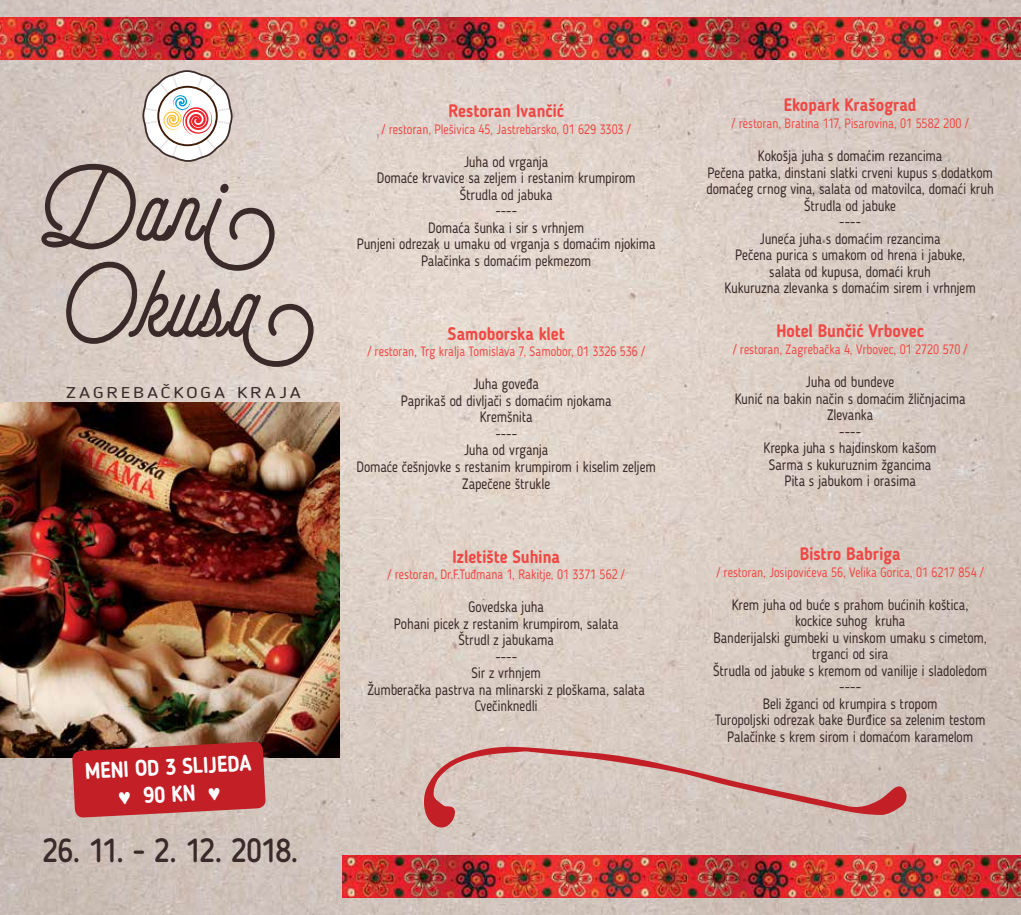
<style>
.page{position:relative;width:1021px;height:915px;background:#fff}
.page>*{position:absolute;margin:0;border:0;box-sizing:border-box;transform-origin:0 0}
.t1{font:900 108px/96px "Selfie";letter-spacing:.025em;color:#3a2a2a;scale:.9 1}
.t2{font:500 33px "Blogger Sans";letter-spacing:-.03em;color:#3a2a2a;scale:.9 1}
.t3{font:700 22.5px/27px "Blogger Sans";color:#fff;text-align:center;scale:.9 1}
.t4{font:700 18px "Blogger Sans";color:#ef4945;scale:.9 1}
.t5{font:15.6px "Blogger Sans";color:#3a2a2a;scale:1.3 1}
.t6{font:15px/16.5px "Blogger Sans";letter-spacing:-.01em;color:#3a2a2a;text-align:center;scale:.9 1}
.t7{font:13.5px "Blogger Sans";letter-spacing:-.005em;color:#ef4945;scale:.9 1}
</style>
<div class="page">
<img style="left:0;top:0;width:1020px;height:914px">
<img style="left:0;top:402px;width:340px;height:355px">
<svg style="left:72px;top:741px;width:194px;height:76px;background:#bc2e32"></svg>
<svg style="left:142px;top:70px;width:91px;height:92px"></svg>
<svg style="left:422px;top:746px;width:486px;height:83px;background:#d2b6af"></svg>
<img style="left:0;top:17px;width:1020px;height:42px">
<img style="left:342px;top:855px;width:678px;height:42px">
<h1 class="t1" style="left:43px;top:154px;width:306px">Dani<br>Okusa</h1>
<p class="t5" style="left:66px;top:383px;width:182px">ZAGREBAČKOGA KRAJA</p>
<h3 class="t3" style="left:84px;top:757px;width:186px;rotate:-3deg">M ENI OD 3 SLIJEDA ♥ 90 KN ♥</h3>
<h2 class="t2" style="left:43px;top:830px;width:285px">26. 11. - 2. 12. 2018.</h2>
<p class="t4" style="left:448px;top:100px;width:130px">Restoran Ivančić</p>
<p class="t7" style="left:382px;top:121px;width:278px">/ restoran, Plešivica 45, Jastrebarsko, 01 629 3303 /</p>
<p class="t6" style="left:357px;top:153px;width:334px">Juha od vrganja<br>Domaće krvavice sa zeljem i restanim krumpirom<br>Štrudla od jabuka<br>----<br>Domaća šunka i sir s vrhnjem<br>Punjeni odrezak u umaku od vrganja s domaćim njokima<br>Palačinka s domaćim pekmezom</p>
<p class="t4" style="left:448px;top:322px;width:131px">Samoborska klet</p>
<p class="t7" style="left:368px;top:343px;width:309px">/ restoran, Trg kralja Tomislava 7, Samobor, 01 3326 536 /</p>
<p class="t6" style="left:356px;top:376px;width:334px">Juha goveđa<br>Paprikaš od divljači s domaćim njokama<br>Kremšnita<br>----<br>Juha od vrganja<br>Domaće češnjovke s restanim krumpirom i kiselim zeljem<br>Zapečene štrukle</p>
<p class="t4" style="left:452px;top:545px;width:121px">Izletište Suhina</p>
<p class="t7" style="left:388px;top:566px;width:264px">/ restoran, Dr.F.Tuđmana 1, Rakitje, 01 3371 562 /</p>
<p class="t6" style="left:367px;top:598px;width:309px">Govedska juha<br>Pohani picek z restanim krumpirom, salata<br>Štrudl z jabukama<br>----<br>Sir z vrhnjem<br>Žumberačka pastrva na mlinarski z ploškama, salata<br>Cvečinknedli</p>
<p class="t4" style="left:783px;top:94px;width:149px">Ekopark Krašograd</p>
<p class="t7" style="left:732px;top:115px;width:264px">/ restoran, Bratina 117, Pisarovina, 01 5582 200 /</p>
<p class="t6" style="left:706px;top:147px;width:321px">Kokošja juha s domaćim rezancima<br>Pečena patka, dinstani slatki crveni kupus s dodatkom domaćeg crnog vina, salata od matovilca, domaći kruh Štrudla od jabuke<br>----<br>Juneća juha s domaćim rezancima<br>Pečena purica s umakom od hrena i jabuke,<br>salata od kupusa, domaći kruh<br>Kukuruzna zlevanka s domaćim sirem i vrhnjem</p>
<p class="t4" style="left:776px;top:320px;width:165px">Hotel Bunčić Vrbovec</p>
<p class="t7" style="left:733px;top:341px;width:262px">/ restoran, Zagrebačka 4, Vrbovec, 01 2720 570 /</p>
<p class="t6" style="left:734px;top:373px;width:258px">Juha od bundeve<br>Kunić na bakin način s domaćim žličnjacima<br>Zlevanka<br>----<br>Krepka juha s hajdinskom kašom<br>Sarma s kukuruznim žgancima<br>Pita s jabukom i orasima</p>
<p class="t4" style="left:799px;top:543px;width:114px">Bistro Babriga</p>
<p class="t7" style="left:716px;top:563px;width:298px">/ restoran, Josipovićeva 56, Velika Gorica, 01 6217 854 /</p>
<p class="t6" style="left:713px;top:596px;width:306px">Krem juha od buće s prahom bućinih koštica, kockice suhog kruha<br>Banderijalski gumbeki u vinskom umaku s cimetom, trganci od sira<br>Štrudla od jabuke s kremom od vanilije i sladoledom ----<br>Beli žganci od krumpira s tropom<br>Turopoljski odrezak bake Đurđice sa zelenim testom Palačinke s krem sirom i domaćom karamelom</p>
</div>
